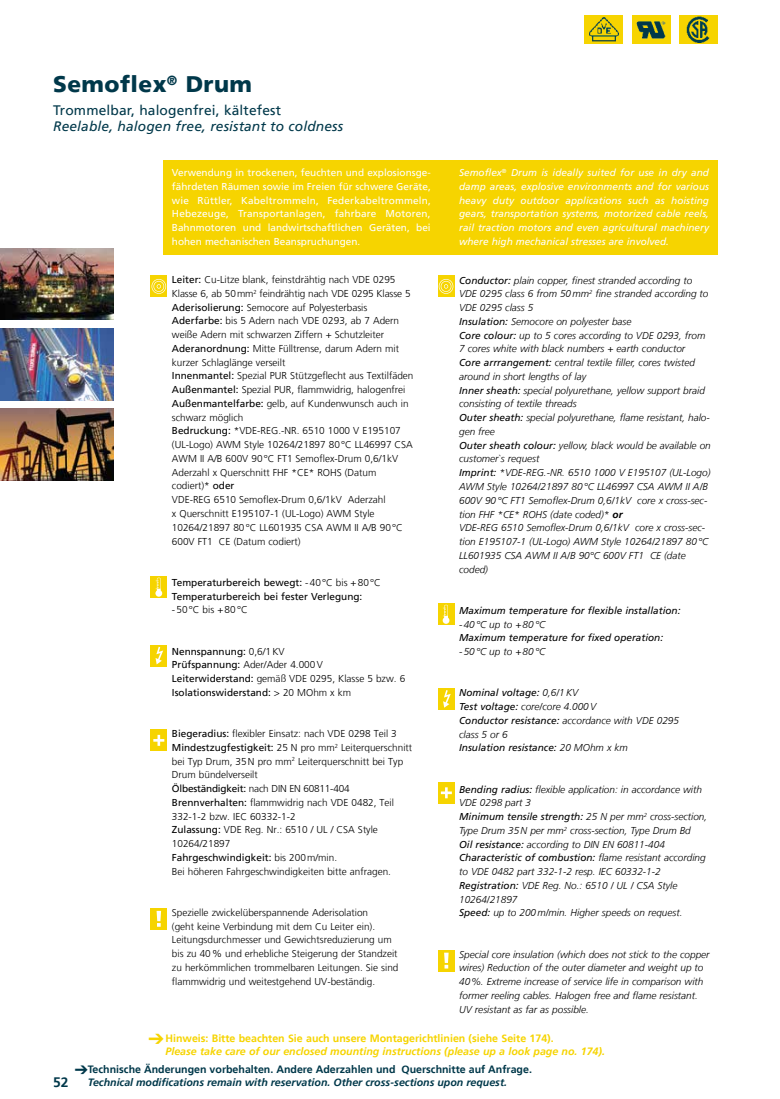
<style>
.page{position:relative;width:780px;height:1099px;background:#fff}
.page>*{position:absolute;margin:0;border:0;box-sizing:border-box;transform-origin:0 0}
.t1{font:900 22.5px "Frutiger";letter-spacing:.02em;color:#00384a}
.t2{font:italic 13.75px "Frutiger LT Com";letter-spacing:.01em;color:#00384a}
.t3{font:13.75px "Frutiger LT";letter-spacing:.01em;color:#00384a}
.t4{font:700 13.75px "Frutiger LT";color:#00384a}
.t5{font:italic 700 10.62px/12.5px "Frutiger LT";color:#00384a}
.t6{font:italic 700 10.62px "Frutiger LT";color:#f6d400}
.t7{font:700 10.62px "Frutiger LT";color:#f6d400}
.t8{font:italic 300 10px/13.8px "Frutiger LT";color:#000}
.t9{font:300 10px/13.8px "Frutiger LT";color:#000}
.t10{font:italic 10px/13.8px "Frutiger LT Com";color:#fff;text-align:justify}
.t11{font:10px/13.8px "Frutiger LT";color:#fff;text-align:justify}
.t12{font:italic 10px "Frutiger LT Com";color:#000}
.t13{font:10px/13.8px "Frutiger LT";color:#000}
.s1{font-weight:400}
.s2{font-weight:300}
.s3{font-family:"Frutiger LT Com";font-weight:400}
.s4{font-weight:700}
.s5{font-family:"Frutiger LT";font-weight:300}
.s6{font-style:normal}
</style>
<div class="page">
<img style="left:0;top:329px;width:114px;height:71px">
<img style="left:0;top:409px;width:114px;height:71px">
<div style="left:163px;top:161px;width:554px;height:94px;background:#f6d400"></div>
<div style="left:151px;top:275px;width:16px;height:22px;background:#f6d400"></div>
<svg style="left:151px;top:279px;width:15px;height:15px"></svg>
<div style="left:438px;top:275px;width:16px;height:22px;background:#f6d400"></div>
<svg style="left:439px;top:279px;width:14px;height:15px"></svg>
<div style="left:151px;top:576px;width:16px;height:22px;background:#f6d400"></div>
<svg style="left:155px;top:577px;width:7px;height:19px"></svg>
<div style="left:438px;top:603px;width:16px;height:22px;background:#f6d400"></div>
<svg style="left:442px;top:605px;width:7px;height:19px"></svg>
<div style="left:151px;top:644px;width:16px;height:22px;background:#f6d400"></div>
<svg style="left:155px;top:646px;width:8px;height:18px"></svg>
<div style="left:438px;top:688px;width:16px;height:21px;background:#f6d400"></div>
<svg style="left:443px;top:690px;width:7px;height:17px"></svg>
<div style="left:151px;top:729px;width:16px;height:22px;background:#f6d400"></div>
<svg style="left:153px;top:734px;width:11px;height:11px"></svg>
<div style="left:438px;top:782px;width:16px;height:21px;background:#f6d400"></div>
<svg style="left:441px;top:787px;width:11px;height:11px"></svg>
<div style="left:438px;top:949px;width:16px;height:22px;background:#f6d400"></div>
<svg style="left:444px;top:952px;width:4px;height:16px"></svg>
<div style="left:151px;top:908px;width:16px;height:21px;background:#f6d400"></div>
<svg style="left:156px;top:910px;width:5px;height:16px"></svg>
<img style="left:0;top:248px;width:114px;height:72px">
<div style="left:584px;top:15px;width:39px;height:29px;background:#f6d400"></div>
<img style="left:589px;top:17px;width:29px;height:25px">
<div style="left:631px;top:15px;width:39px;height:29px;background:#f6d400"></div>
<img style="left:636px;top:21px;width:30px;height:18px">
<div style="left:679px;top:15px;width:38px;height:29px;background:#f6d400"></div>
<img style="left:686px;top:17px;width:24px;height:25px">
<h1 class="t1" style="left:53px;top:71px;width:200px">Semoflex<sup>®</sup> Drum</h1>
<h2 class="t3" style="left:53px;top:102px;width:229px">Trommelbar, halogenfrei, kältefest</h2>
<h2 class="t2" style="left:53px;top:118px;width:291px">Reelable, halogen free, resistant to coldness</h2>
<p class="t11" style="left:172px;top:166px;width:260px">Verwendung in trockenen, feuchten und explosionsge&shy;fährdeten Räumen sowie im Freien für schwere Geräte, wie Rüttler, Kabeltrommeln, Federkabeltrommeln, Hebezeuge, Transportanlagen, fahrbare Motoren, Bahnmotoren und landwirtschaftlichen Geräten, bei hohen mechanischen Beanspruchungen.</p>
<p class="t9" style="left:172px;top:273px;width:243px"><span class="s1">Leiter:</span> Cu-Litze blank, feinstdrähtig nach VDE 0295<br>Klasse 6, ab 50mm<sup>2</sup> feindrähtig nach VDE 0295 Klasse 5<br><span class="s1">Aderisolierung:</span> Semocore auf Polyesterbasis <span class="s1">Aderfarbe:</span> bis 5 Adern nach VDE 0293, ab 7 Adern weiße Adern mit schwarzen Ziffern + Schutzleiter <span class="s1">Aderanordnung:</span> Mitte Fülltrense, darum Adern mit kurzer Schlaglänge verseilt<br><span class="s1">Innenmantel:</span> Spezial PUR Stützgeflecht aus Textilfäden <span class="s1">Außenmantel:</span> Spezial PUR, flammwidrig, halogenfrei <span class="s1">Außenmantelfarbe:</span> gelb, auf Kundenwunsch auch in schwarz möglich<br><span class="s1">Bedruckung:</span> *VDE-REG.-NR. 6510 1000 V E195107 (UL-Logo) AWM Style 10264/21897 80°C LL46997 CSA AWM II A/B 600V 90°C FT1 Semoflex-Drum 0,6/1kV Aderzahl x Querschnitt FHF *CE* ROHS (Datum codiert)* <span class="s1">oder<br></span>VDE-REG 6510 Semoflex-Drum 0,6/1kV Aderzahl<br>x Querschnitt E195107-1 (UL-Logo) AWM Style 10264/21897 80°C LL601935 CSA AWM II A/B 90°C 600V FT1 CE (Datum codiert)</p>
<p class="t13" style="left:172px;top:575px;width:210px">Temperaturbereich bewegt: <span class="s2">-40°C bis +80°C<br></span>Temperaturbereich bei fester Verlegung:</p>
<p class="t9" style="left:172px;top:603px;width:77px">-50°C bis +80°C</p>
<p class="t13" style="left:172px;top:644px;width:235px">Nennspannung: <span class="s2">0,6/1KV<br></span>Prüfspannung: <span class="s2">Ader/Ader 4.000V </span>Leiterwiderstand: <span class="s2">gemäß VDE 0295, Klasse 5 bzw. 6<br></span>Isolationswiderstand: <span class="s2">&gt; 20 MOhm x km</span></p>
<p class="t9" style="left:172px;top:727px;width:242px"><span class="s1">Biegeradius:</span> flexibler Einsatz: nach VDE 0298 Teil 3<br><span class="s1">Mindestzugfestigkeit:</span> 25 N pro mm<sup>2</sup> Leiterquerschnitt bei Typ Drum, 35N pro mm<sup>2</sup> Leiterquerschnitt bei Typ Drum bündelverseilt<br><span class="s1">Ölbeständigkeit:</span> nach DIN EN 60811-404<br><span class="s1">Brennverhalten:</span> flammwidrig nach VDE 0482, Teil 332-1-2 bzw. IEC 60332-1-2<br><span class="s1">Zulassung:</span> VDE Reg. Nr.: 6510 / UL / CSA Style 10264/21897<br><span class="s1">Fahrgeschwindigkeit:</span> bis 200m/min.<br>Bei höheren Fahrgeschwindigkeiten bitte anfragen.</p>
<p class="t9" style="left:172px;top:905px;width:228px">Spezielle zwickelüberspannende Aderisolation<br>(geht keine Verbindung mit dem Cu Leiter ein).<br>Leitungsdurchmesser und Gewichtsreduzierung um bis zu 40% und erhebliche Steigerung der Standzeit zu herkömmlichen trommelbaren Leitungen. Sie sind flammwidrig und weitestgehend UV-beständig.</p>
<p class="t10" style="left:459px;top:166px;width:251px">Semoflex<sup>®</sup> Drum is ideally suited for use in dry and damp areas, explosive environments and for various heavy duty outdoor applications such as hoisting gears, transportation systems, motorized cable reels, rail traction motors and even agricultural machinery where high mechanical stresses are involved.</p>
<p class="t8" style="left:459px;top:273px;width:253px"><span class="s3">Conductor:</span> plain copper, finest stranded according to VDE 0295 class 6 from 50mm<sup>2</sup> fine stranded according to VDE 0295 class 5<br><span class="s3">Insulation:</span> Semocore on polyester base<br><span class="s3">Core colour:</span> up to 5 cores according to VDE 0293, from 7 cores white with black numbers + earth conductor<br><span class="s3">Core arrrangement:</span> central textile filler, cores twisted around in short lengths of lay<br><span class="s3">Inner sheath:</span> special polyurethane, yellow support braid consisting of textile threads<br><span class="s3">Outer sheath:</span> special polyurethane, flame resistant, halo&shy;gen free<br><span class="s3">Outer sheath colour:</span> yellow, black would be available on customer`s request<br><span class="s3">Imprint:</span> *VDE-REG.-NR. 6510 1000 V E195107 (UL-Logo)<br>AWM Style 10264/21897 80°C LL46997 CSA AWM II A/B 600V 90°C FT1 Semoflex-Drum 0,6/1kV core x cross-sec&shy;tion FHF *CE* ROHS (date coded)* <span class="s4">or<br></span>VDE-REG 6510 Semoflex-Drum 0,6/1kV core x cross-sec&shy;tion E195107-1 (UL-Logo) AWM Style 10264/21897 80°C LL601935 CSA AWM II A/B 90°C 600V FT1 CE (date coded)</p>
<p class="t12" style="left:459px;top:604px;width:223px">Maximum temperature for flexible installation:</p>
<p class="t8" style="left:459px;top:617px;width:87px">-40°C up to +80°C</p>
<p class="t12" style="left:459px;top:632px;width:205px">Maximum temperature for fixed operation:</p>
<p class="t8" style="left:459px;top:645px;width:87px">-50°C up to +80°C</p>
<p class="t12" style="left:459px;top:687px;width:121px">Nominal voltage: <span class="s5">0,6/1KV</span></p>
<p class="t8" style="left:459px;top:700px;width:221px"><span class="s3">Test voltage:</span> core/core 4.000V<br><span class="s3">Conductor resistance:</span> accordance with VDE 0295 class 5 or 6</p>
<p class="t12" style="left:459px;top:742px;width:170px">Insulation resistance: <span class="s5">20 MOhm x km</span></p>
<p class="t8" style="left:459px;top:782px;width:244px"><span class="s3">Bending radius:</span> flexible application: in accordance with<br>VDE 0298 part 3</p>
<p class="t12" style="left:459px;top:810px;width:250px">Minimum tensile strength: <span class="s5">25 N per mm</span><sup>2</sup> <span class="s5">cross-section,</span></p>
<p class="t8" style="left:459px;top:823px;width:233px">Type Drum 35N per mm<sup>2</sup> cross-section, Type Drum Bd<br><span class="s3">Oil resistance:</span> according to DIN EN 60811-404</p>
<p class="t12" style="left:459px;top:852px;width:248px">Characteristic of combustion: <span class="s5">flame resistant according</span></p>
<p class="t8" style="left:459px;top:865px;width:225px">to VDE 0482 part 332-1-2 resp. IEC 60332-1-2<br><span class="s3">Registration:</span> VDE Reg. No.: 6510 / UL / CSA Style 10264/21897<br><span class="s3">Speed:</span> up to 200m/min. Higher speeds on request.</p>
<p class="t8" style="left:459px;top:947px;width:252px">Special core insulation (which does not stick to the copper wires) Reduction of the outer diameter and weight up to 40%. Extreme increase of service life in comparison with former reeling cables. Halogen free and flame resistant.<br>UV resistant as far as possible.</p>
<p class="t7" style="left:165px;top:1032px;width:390px">Hinweis: Bitte beachten Sie auch unsere Montagerichtlinien (siehe Seite 174).</p>
<p class="t6" style="left:165px;top:1044px;width:441px">Please take care of our enclosed mounting instructions (please up a look page no. 174).</p>
<p class="t5" style="left:88px;top:1063px;width:445px;text-indent:-13px">➔<span class="s6">Technische Änderungen vorbehalten. Andere Aderzahlen und Querschnitte auf Anfrage.<br></span>Technical modifications remain with reservation. Other cross-sections upon request.</p>
<h2 class="t4" style="left:53px;top:1074px;width:17px">52</h2>
</div>
